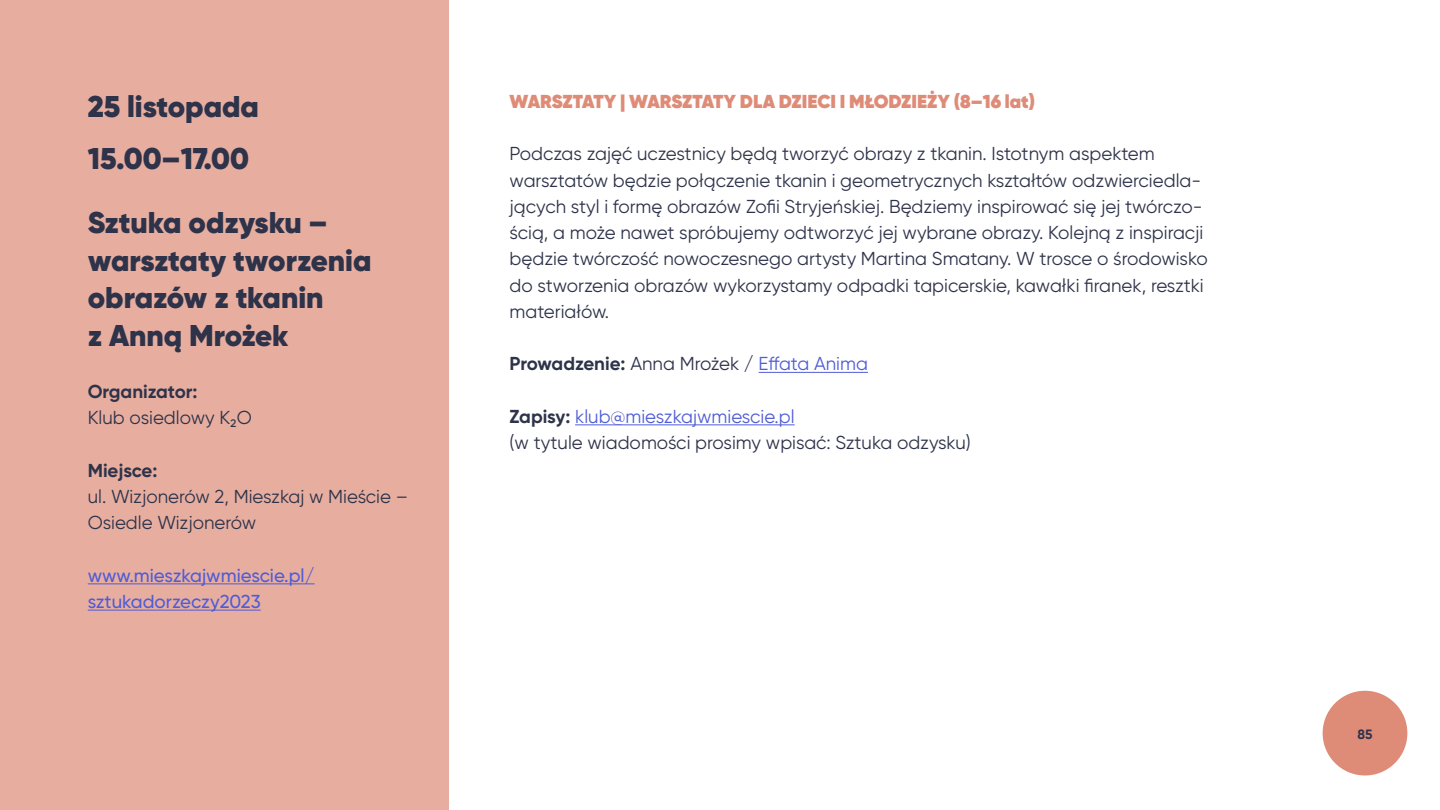
<style>
.page{position:relative;width:1440px;height:810px;background:#fff}
.page>*{position:absolute;margin:0;border:0;box-sizing:border-box;transform-origin:0 0}
.t1{font:900 30px/37.5px "Gilroy";color:#2e334a}
.t2{font:18.75px/26.2px "Gilroy";color:#2e334a}
.t3{font:700 18.75px "Gilroy";color:#2e334a}
.t4{font:800 18.75px "Gilroy";color:#de8c78}
.t5{font:500 18.75px/26.2px "Gilroy";color:#4f5cd6}
.t6{font:700 13.5px "Gilroy";color:#2e334a}
.s1{font-weight:400}
.s2{font-weight:400;color:#4f5cd6}
.s3{font-weight:700}
.s4{color:#4f5cd6}
</style>
<div class="page">
<div style="left:1323px;top:691px;width:84px;height:85px;background:#de8c78;border-radius:50%"></div>
<div style="left:0;top:0;width:449px;height:810px;background:#e7aea0"></div>
<hr style="left:759px;top:372px;width:109px;height:1px;background:#4f5cd6">
<hr style="left:575px;top:424px;width:220px;height:1px;background:#4f5cd6">
<hr style="left:88px;top:583px;width:227px;height:1px;background:#4f5cd6">
<hr style="left:88px;top:610px;width:173px;height:1px;background:#4f5cd6">
<h1 class="t1" style="left:88px;top:80px;width:173px;line-height:52.5px">25 listopada<br>15.00–17.00</h1>
<h1 class="t1" style="left:88px;top:204px;width:285px">Sztuka odzysku – warsztaty tworzenia obrazów z tkanin<br>z Anną Mrożek</h1>
<p class="t3" style="left:88px;top:380px;width:111px">Organizator:</p>
<p class="t2" style="left:88px;top:405px;width:166px">Klub osiedlowy K2O</p>
<p class="t3" style="left:88px;top:459px;width:71px">Miejsce:</p>
<p class="t2" style="left:88px;top:483px;width:322px">ul. Wizjonerów 2, Mieszkaj w Mieście –<br>Osiedle Wizjonerów</p>
<p class="t5" style="left:88px;top:562px;width:228px">www.mieszkajwmiescie.pl/ sztukadorzeczy2023</p>
<p class="t4" style="left:510px;top:89px;width:527px">WARSZTATY | WARSZTATY DLA DZIECI I MŁODZIEŻY (8–16 lat)</p>
<p class="t2" style="left:510px;top:141px;width:700px">Podczas zajęć uczestnicy będą tworzyć obrazy z tkanin. Istotnym aspektem warsztatów będzie połączenie tkanin i geometrycznych kształtów odzwierciedla&shy;jących styl i formę obrazów Zofii Stryjeńskiej. Będziemy inspirować się jej twórczo&shy;ścią, a może nawet spróbujemy odtworzyć jej wybrane obrazy. Kolejną z inspiracji będzie twórczość nowoczesnego artysty Martina Smatany. W trosce o środowisko do stworzenia obrazów wykorzystamy odpadki tapicerskie, kawałki firanek, resztki materiałów.</p>
<p class="t3" style="left:510px;top:352px;width:360px">Prowadzenie: <span class="s1">Anna Mrożek /</span> <span class="s2">Effata Anima</span></p>
<p class="t2" style="left:510px;top:403px;width:463px"><span class="s3">Zapisy:</span> <span class="s4">klub@mieszkajwmiescie.pl<br></span>(w tytule wiadomości prosimy wpisać: Sztuka odzysku)</p>
<p class="t6" style="left:1358px;top:725px;width:16px">85</p>
</div>
